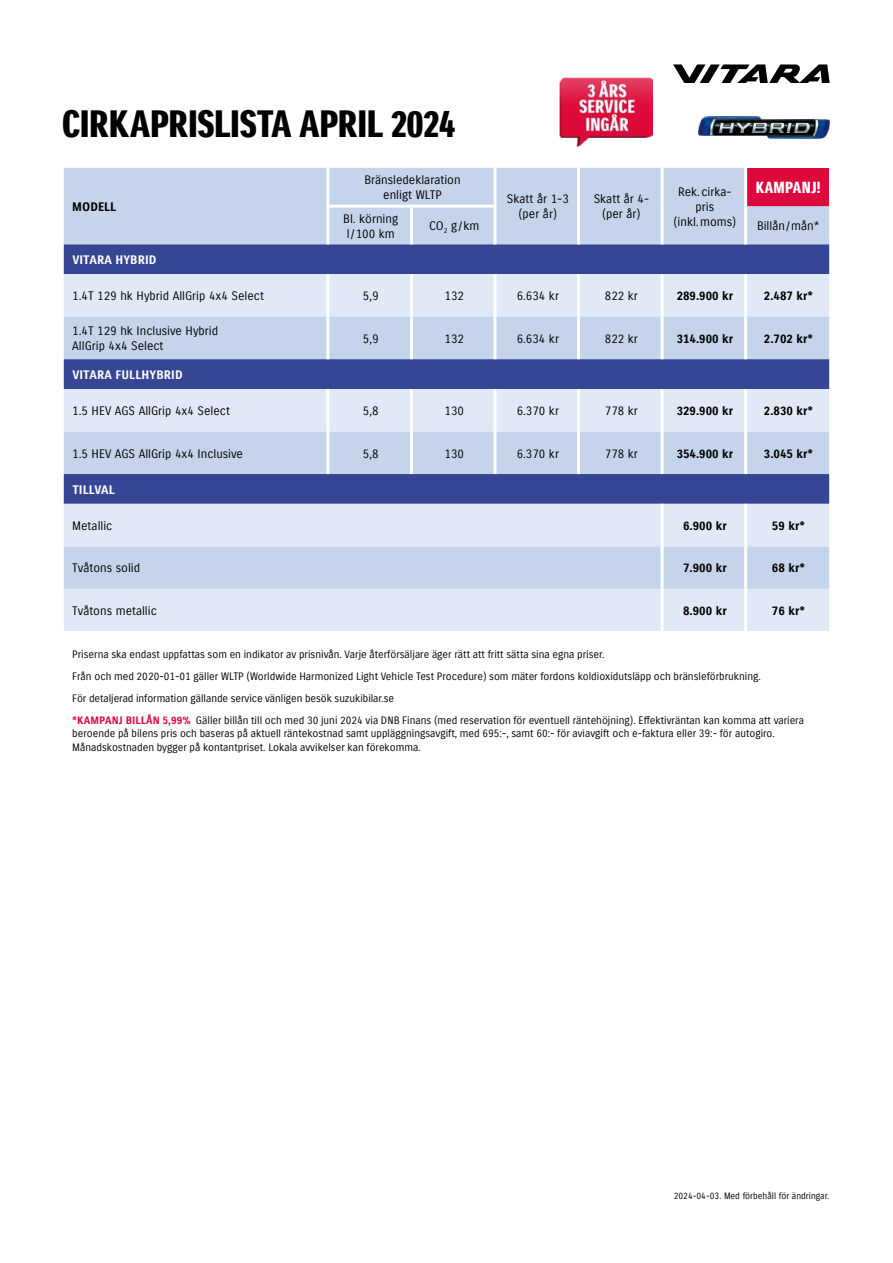
<style>
.page{position:relative;width:893px;height:1263px;background:#fff}
.page>*{position:absolute;margin:0;border:0;box-sizing:border-box;transform-origin:0 0}
.t1{font:37.05px "Suzuki PRO Headline";letter-spacing:-.01em;color:#000;scale:1.11 1}
.t2{font:15.6px "Suzuki PRO Headline";letter-spacing:.02em;color:#fff;scale:1.11 1}
.t3{font:12px/15px "Suzuki PRO Regular";color:#000;text-align:center}
.t4{font:12px "Suzuki PRO Bold";color:#000}
.t5{font:12px "Suzuki PRO Bold";letter-spacing:.01em;color:#fff}
.t6{font:10.5px/22px "Suzuki PRO Regular";color:#000}
.t7{font:9px "Suzuki PRO Regular";color:#000}
.s1{font-family:"Suzuki PRO Bold";color:#dd083b}
</style>
<div class="page">
<svg style="left:673px;top:64px;width:157px;height:19px"></svg>
<div style="left:64px;top:168px;width:680px;height:38px;background:#c5d4eb"></div>
<div style="left:746px;top:168px;width:83px;height:38px;background:#dd083b"></div>
<div style="left:64px;top:206px;width:765px;height:38px;background:#c5d4eb"></div>
<div style="left:64px;top:244px;width:765px;height:30px;background:#364694"></div>
<svg style="left:64px;top:274px;width:765px;height:357px;background:#c2cde6"></svg>
<svg style="left:64px;top:317px;width:765px;height:114px;background:#a9b6d7"></svg>
<hr style="left:410px;top:208px;width:3px;height:36px;background:#fff">
<hr style="left:326px;top:317px;width:3px;height:42px;background:#fff">
<hr style="left:410px;top:317px;width:3px;height:42px;background:#fff">
<hr style="left:493px;top:317px;width:3px;height:42px;background:#fff">
<hr style="left:577px;top:317px;width:3px;height:42px;background:#fff">
<hr style="left:661px;top:317px;width:3px;height:42px;background:#fff">
<hr style="left:329px;top:205px;width:82px;height:3px;background:#fff">
<hr style="left:411px;top:205px;width:82px;height:3px;background:#fff">
<hr style="left:326px;top:206px;width:3px;height:38px;background:#fff">
<hr style="left:326px;top:168px;width:3px;height:38px;background:#fff">
<hr style="left:493px;top:168px;width:3px;height:38px;background:#fff">
<hr style="left:577px;top:168px;width:3px;height:38px;background:#fff">
<hr style="left:661px;top:168px;width:3px;height:38px;background:#fff">
<hr style="left:493px;top:206px;width:3px;height:38px;background:#fff">
<hr style="left:577px;top:206px;width:3px;height:38px;background:#fff">
<hr style="left:661px;top:206px;width:3px;height:38px;background:#fff">
<hr style="left:326px;top:274px;width:3px;height:43px;background:#fff">
<hr style="left:410px;top:274px;width:3px;height:43px;background:#fff">
<hr style="left:493px;top:274px;width:3px;height:43px;background:#fff">
<hr style="left:577px;top:274px;width:3px;height:43px;background:#fff">
<hr style="left:661px;top:274px;width:3px;height:43px;background:#fff">
<hr style="left:326px;top:389px;width:3px;height:42px;background:#fff">
<hr style="left:410px;top:389px;width:3px;height:42px;background:#fff">
<hr style="left:493px;top:389px;width:3px;height:42px;background:#fff">
<hr style="left:577px;top:389px;width:3px;height:42px;background:#fff">
<hr style="left:661px;top:389px;width:3px;height:42px;background:#fff">
<hr style="left:326px;top:431px;width:3px;height:43px;background:#fff">
<hr style="left:410px;top:431px;width:3px;height:43px;background:#fff">
<hr style="left:493px;top:431px;width:3px;height:43px;background:#fff">
<hr style="left:577px;top:431px;width:3px;height:43px;background:#fff">
<hr style="left:661px;top:431px;width:3px;height:43px;background:#fff">
<hr style="left:744px;top:206px;width:3px;height:38px;background:#fff">
<hr style="left:661px;top:504px;width:3px;height:42px;background:#fff">
<hr style="left:661px;top:546px;width:3px;height:43px;background:#fff">
<hr style="left:661px;top:589px;width:3px;height:42px;background:#fff">
<hr style="left:744px;top:274px;width:3px;height:43px;background:#fff">
<hr style="left:744px;top:317px;width:3px;height:42px;background:#fff">
<hr style="left:744px;top:389px;width:3px;height:42px;background:#fff">
<hr style="left:744px;top:431px;width:3px;height:43px;background:#fff">
<hr style="left:744px;top:504px;width:3px;height:42px;background:#fff">
<hr style="left:744px;top:546px;width:3px;height:43px;background:#fff">
<hr style="left:744px;top:589px;width:3px;height:42px;background:#fff">
<hr style="left:744px;top:168px;width:3px;height:38px;background:#fff">
<img style="left:698px;top:117px;width:131px;height:22px">
<img style="left:559px;top:78px;width:93px;height:69px">
<h1 class="t1" style="left:62px;top:102px;width:357px">CIRKAPRISLISTA APRIL 2024</h1>
<p class="t4" style="left:72px;top:199px;width:46px">MODELL</p>
<p class="t3" style="left:364px;top:173px;width:98px">Bränsledeklaration enligt WLTP</p>
<h2 class="t2" style="left:756px;top:178px;width:60px">KAMPANJ!</h2>
<p class="t3" style="left:507px;top:192px;width:63px">Skatt år 1-3 (per år)</p>
<p class="t3" style="left:594px;top:192px;width:57px">Skatt år 4- (per år)</p>
<p class="t3" style="left:673px;top:184px;width:64px">Rek.cirka&shy;pris (inkl.moms)</p>
<p class="t3" style="left:343px;top:211px;width:56px;text-align:left">Bl. körning l/100 km</p>
<p class="t3" style="left:429px;top:218px;width:52px">CO<sub>2</sub> g/km</p>
<p class="t3" style="left:757px;top:218px;width:64px">Billån/mån*</p>
<p class="t5" style="left:72px;top:253px;width:86px">VITARA HYBRID</p>
<p class="t3" style="left:72px;top:289px;width:193px">1.4T 129 hk Hybrid AllGrip 4x4 Select</p>
<p class="t3" style="left:363px;top:289px;width:17px">5,9</p>
<p class="t3" style="left:445px;top:289px;width:21px">132</p>
<p class="t3" style="left:517px;top:289px;width:44px">6.634 kr</p>
<p class="t3" style="left:605px;top:289px;width:35px">822 kr</p>
<p class="t4" style="left:677px;top:289px;width:58px">289.900 kr</p>
<p class="t4" style="left:764px;top:289px;width:51px">2.487 kr*</p>
<p class="t3" style="left:72px;top:324px;width:147px;text-align:left">1.4T 129 hk Inclusive Hybrid<br>AllGrip 4x4 Select</p>
<p class="t3" style="left:363px;top:331px;width:17px">5,9</p>
<p class="t3" style="left:445px;top:331px;width:21px">132</p>
<p class="t3" style="left:517px;top:331px;width:44px">6.634 kr</p>
<p class="t3" style="left:605px;top:331px;width:35px">822 kr</p>
<p class="t4" style="left:677px;top:331px;width:58px">314.900 kr</p>
<p class="t4" style="left:764px;top:331px;width:51px">2.702 kr*</p>
<p class="t5" style="left:72px;top:367px;width:112px">VITARA FULLHYBRID</p>
<p class="t3" style="left:72px;top:403px;width:159px">1.5 HEV AGS AllGrip 4x4 Select</p>
<p class="t3" style="left:363px;top:403px;width:17px">5,8</p>
<p class="t3" style="left:445px;top:403px;width:21px">130</p>
<p class="t3" style="left:517px;top:403px;width:44px">6.370 kr</p>
<p class="t3" style="left:605px;top:403px;width:35px">778 kr</p>
<p class="t4" style="left:677px;top:403px;width:58px">329.900 kr</p>
<p class="t4" style="left:764px;top:403px;width:51px">2.830 kr*</p>
<p class="t3" style="left:72px;top:446px;width:172px">1.5 HEV AGS AllGrip 4x4 Inclusive</p>
<p class="t3" style="left:363px;top:446px;width:17px">5,8</p>
<p class="t3" style="left:445px;top:446px;width:21px">130</p>
<p class="t3" style="left:517px;top:446px;width:44px">6.370 kr</p>
<p class="t3" style="left:605px;top:446px;width:35px">778 kr</p>
<p class="t4" style="left:677px;top:446px;width:58px">354.900 kr</p>
<p class="t4" style="left:764px;top:446px;width:51px">3.045 kr*</p>
<p class="t5" style="left:72px;top:482px;width:44px">TILLVAL</p>
<p class="t3" style="left:72px;top:518px;width:42px">Metallic</p>
<p class="t4" style="left:683px;top:518px;width:45px">6.900 kr</p>
<p class="t4" style="left:772px;top:518px;width:35px">59 kr*</p>
<p class="t3" style="left:72px;top:561px;width:69px">Tvåtons solid</p>
<p class="t4" style="left:683px;top:561px;width:45px">7.900 kr</p>
<p class="t4" style="left:772px;top:561px;width:35px">68 kr*</p>
<p class="t3" style="left:72px;top:603px;width:86px">Tvåtons metallic</p>
<p class="t4" style="left:683px;top:603px;width:45px">8.900 kr</p>
<p class="t4" style="left:772px;top:603px;width:35px">76 kr*</p>
<p class="t6" style="left:72px;top:643px;width:733px">Priserna ska endast uppfattas som en indikator av prisnivån. Varje återförsäljare äger rätt att fritt sätta sina egna priser.<br>Från och med 2020-01-01 gäller WLTP (Worldwide Harmonized Light Vehicle Test Procedure) som mäter fordons koldioxidutsläpp och bränsleförbrukning.<br>För detaljerad information gällande service vänligen besök suzukibilar.se<br><span class="s1">*KAMPANJ BILLÅN 5,99%</span> Gäller billån till och med 30 juni 2024 via DNB Finans (med reservation för eventuell räntehöjning). Effektivräntan kan komma att variera</p>
<p class="t6" style="left:72px;top:727px;width:704px;line-height:13.5px">beroende på bilens pris och baseras på aktuell räntekostnad samt uppläggningsavgift, med 695:-, samt 60:- för aviavgift och e-faktura eller 39:- för autogiro.<br>Månadskostnaden bygger på kontantpriset. Lokala avvikelser kan förekomma.</p>
<p class="t7" style="left:674px;top:1190px;width:157px">2024-04-03. Med förbehåll för ändringar.</p>
</div>
